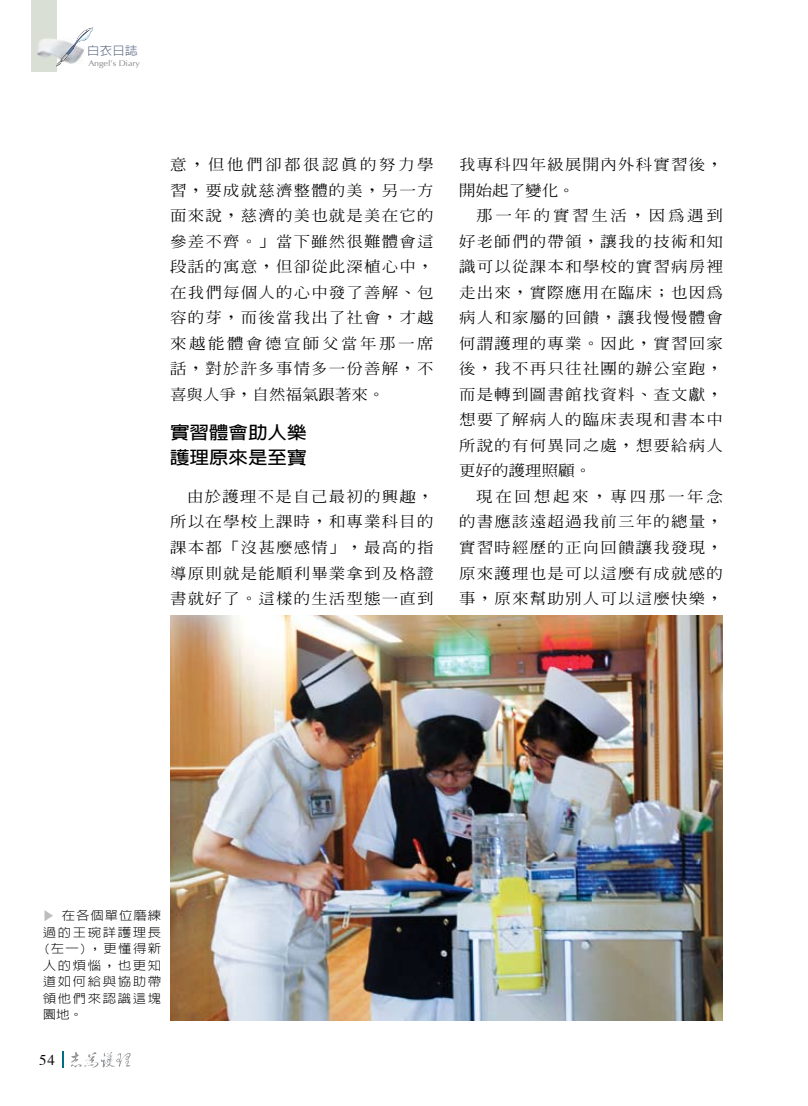
<style>
.page{position:relative;width:808px;height:1106px;background:#fff}
.page>*{position:absolute;margin:0;border:0;box-sizing:border-box;transform-origin:0 0}
.t1{font:700 17.55px/25.5px "Lin Gothic";color:#000;scale:1.11 1}
.t2{font:500 14.85px/25.5px "Inn Ming";letter-spacing:.07em;color:#000;text-align:justify;scale:1.11 1}
.t3{font:14.85px "Times";color:#000}
.t4{font:300 12.15px/16.5px "Lin Gothic";letter-spacing:.125em;color:#000;text-align:justify;scale:1.1 1}
.t5{font:300 12.15px "Lin Gothic";color:#bcbdbf;scale:1.1 1}
.t6{font:500 11.7px "Lin Gothic";color:#67748c;scale:1.06 1}
.t7{font:8.1px "Optima";letter-spacing:-.01em;color:#808284;scale:1.11 1}
</style>
<div class="page">
<svg style="left:71px;top:1052px;width:60px;height:15px"></svg>
<svg style="left:63px;top:1051px;width:1px;height:17px"></svg>
<div style="left:32px;top:0;width:25px;height:72px;background:#d9dfd5"></div>
<img style="left:37px;top:38px;width:19px;height:19px">
<svg style="left:56px;top:28px;width:37px;height:39px"></svg>
<img style="left:170px;top:615px;width:553px;height:405px">
<p class="t6" style="left:87px;top:45px;width:49px">白衣日誌</p>
<p class="t7" style="left:88px;top:59px;width:48px">Angel’s Diary</p>
<p class="t2" style="left:170px;top:152px;width:239px">意，但他們卻都很認真的努力學習，要成就慈濟整體的美，另一方面來說，慈濟的美也就是美在它的參差不齊。」當下雖然很難體會這段話的寓意，但卻從此深植心中，在我們每個人的心中發了善解、包容的芽，而後當我出了社會，才越來越能體會德宣師父當年那一席話，對於許多事情多一份善解，不喜與人爭，自然福氣跟著來。</p>
<p class="t1" style="left:170px;top:419px;width:142px">實習體會助人樂　護理原來是至寶</p>
<p class="t2" style="left:170px;top:483px;width:239px;text-indent:17px">由於護理不是自己最初的興趣，所以在學校上課時，和專業科目的課本都「沒甚麼感情」，最高的指導原則就是能順利畢業拿到及格證書就好了。這樣的生活型態一直到</p>
<p class="t2" style="left:459px;top:152px;width:239px">我專科四年級展開內外科實習後，開始起了變化。</p>
<p class="t2" style="left:459px;top:203px;width:239px;text-indent:17px">那一年的實習生活，因為遇到好老師們的帶領，讓我的技術和知識可以從課本和學校的實習病房裡走出來，實際應用在臨床；也因為病人和家屬的回饋，讓我慢慢體會何謂護理的專業。因此，實習回家後，我不再只往社團的辦公室跑，而是轉到圖書館找資料、查文獻，想要了解病人的臨床表現和書本中所說的有何異同之處，想要給病人更好的護理照顧。</p>
<p class="t2" style="left:459px;top:483px;width:239px;text-indent:17px">現在回想起來，專四那一年念的書應該遠超過我前三年的總量，實習時經歷的正向回饋讓我發現，原來護理也是可以這麼有成就感的事，原來幫助別人可以這麼快樂，</p>
<p class="t4" style="left:43px;top:907px;width:109px;text-indent:19px">在各個單位磨練過的王琬詳護理長(左一)，更懂得新人的煩惱，也更知道如何給與協助帶領他們來認識這塊園地。</p>
<p class="t5" style="left:55px;top:909px;width:14px;rotate:90deg">▲</p>
<p class="t3" style="left:39px;top:1046px;width:17px">54</p>
</div>
